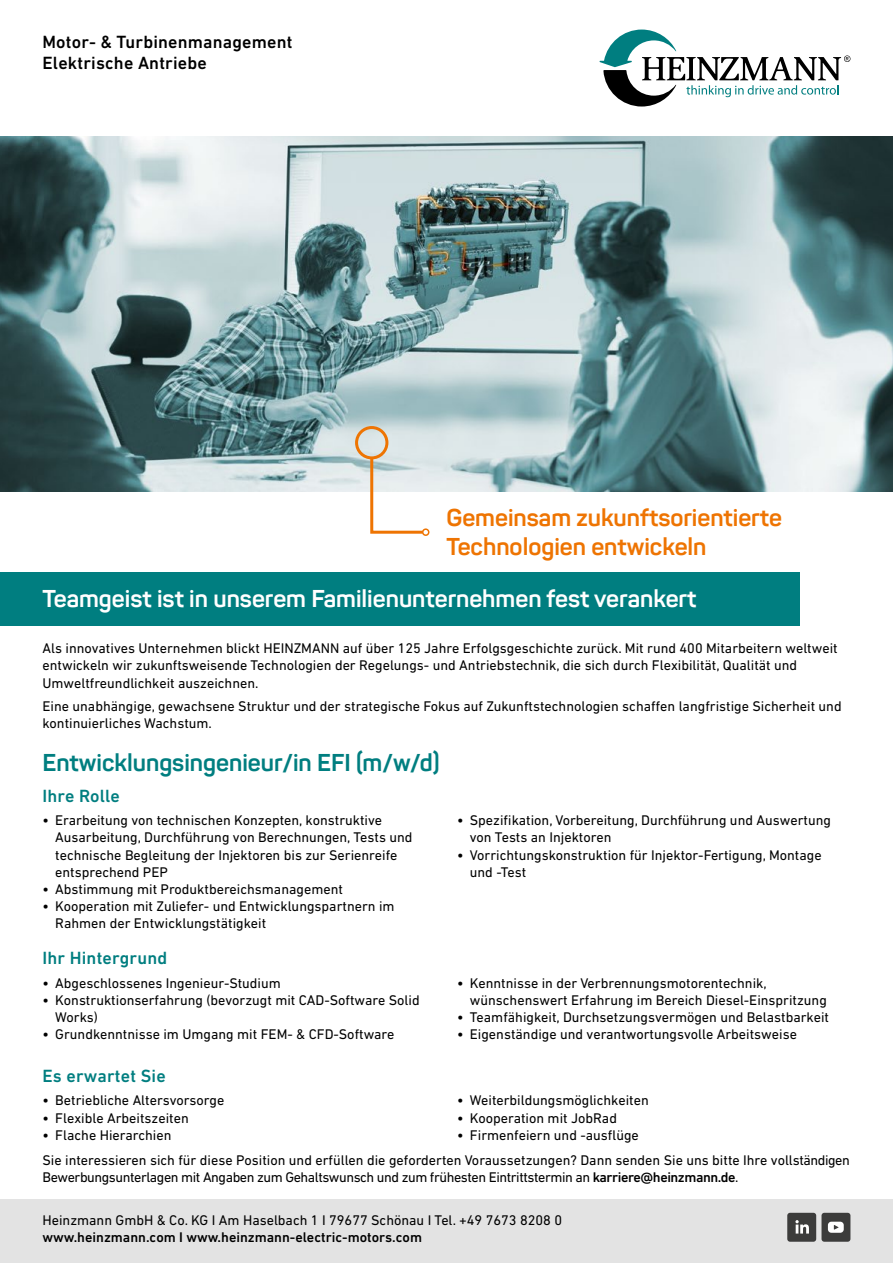
<style>
.page{position:relative;width:893px;height:1263px;background:#fff}
.page>*{position:absolute;margin:0;border:0;box-sizing:border-box;transform-origin:0 0}
.t1{font:700 24px "Sahar";color:#fff}
.t2{font:700 24px/28.8px "Sahar";color:#ee7402}
.Headline_Stellenanze{font:700 24px "Sahar";color:#007e80}
.t3{font:500 18px/21.6px "DIN Next LT Pro";letter-spacing:.01em;color:#000}
.Subheadline_Liste{font:500 18px "DIN Next LT Pro";letter-spacing:.01em;color:#007e80}
.Body_Copy{font:14.25px/17.1px "DIN Next LT Pro";color:#000}
.t4{font:500 14.25px "DIN Next LT Pro";color:#000}
.s1{font-weight:500}
</style>
<div class="page">
<svg style="left:600px;top:30px;width:250px;height:77px"></svg>
<div style="left:0;top:1199px;width:893px;height:64px;background:#e3e3e3"></div>
<img style="left:0;top:136px;width:893px;height:355px">
<div style="left:0;top:572px;width:799px;height:54px;background:#007e80"></div>
<div style="left:355px;top:426px;width:33px;height:33px;border:3px solid #ee7402;border-radius:50%"></div>
<svg style="left:369px;top:454px;width:57px;height:81px"></svg>
<div style="left:422px;top:528px;width:7px;height:8px;border:2px solid #ee7402;border-radius:50%"></div>
<div style="left:787px;top:1213px;width:29px;height:29px;background:#3c3c3b;border-radius:3px"></div>
<svg style="left:795px;top:1220px;width:14px;height:13px"></svg>
<div style="left:821px;top:1213px;width:29px;height:29px;background:#3c3c3b;border-radius:3px"></div>
<svg style="left:828px;top:1222px;width:16px;height:11px"></svg>
<p class="t3" style="left:43px;top:30px;width:252px">Motor- &amp; Turbinenmanagement<br>Elektrische Antriebe</p>
<h1 class="t2" style="left:446px;top:503px;width:337px">Gemeinsam zukunftsorientierte<br>Technologien entwickeln</h1>
<h1 class="t1" style="left:43px;top:583px;width:655px">Teamgeist ist in unserem Familienunternehmen fest verankert</h1>
<p class="Body_Copy" style="left:43px;top:640px;width:797px">Als innovatives Unternehmen blickt HEINZMANN auf über 125 Jahre Erfolgsgeschichte zurück. Mit rund 400 Mitarbeitern weltweit entwickeln wir zukunftsweisende Technologien der Regelungs- und Antriebstechnik, die sich durch Flexibilität, Qualität und<br>Umweltfreundlichkeit auszeichnen.</p>
<p class="Body_Copy" style="left:43px;top:697px;width:801px">Eine unabhängige, gewachsene Struktur und der strategische Fokus auf Zukunftstechnologien schaffen langfristige Sicherheit und kontinuierliches Wachstum.</p>
<p class="Headline_Stellenanze" style="left:43px;top:748px;width:399px">Entwicklungsingenieur/in EFI (m/w/d)</p>
<p class="Subheadline_Liste" style="left:43px;top:785px;width:79px">Ihre Rolle</p>
<p class="Body_Copy" style="left:55px;top:812px;width:359px;text-indent:-13px"><span class="s1">•</span> Erarbeitung von technischen Konzepten, konstruktive Ausarbeitung, Durchführung von Berechnungen, Tests und technische Begleitung der Injektoren bis zur Serienreife entsprechend PEP</p>
<p class="Body_Copy" style="left:43px;top:880px;width:302px"><span class="s1">•</span> Abstimmung mit Produktbereichsmanagement</p>
<p class="Body_Copy" style="left:55px;top:897px;width:341px;text-indent:-13px"><span class="s1">•</span> Kooperation mit Zuliefer- und Entwicklungspartnern im<br>Rahmen der Entwicklungstätigkeit</p>
<p class="Subheadline_Liste" style="left:43px;top:948px;width:126px">Ihr Hintergrund</p>
<p class="Body_Copy" style="left:43px;top:974px;width:240px"><span class="s1">•</span> Abgeschlossenes Ingenieur-Studium</p>
<p class="Body_Copy" style="left:55px;top:991px;width:366px;text-indent:-13px"><span class="s1">•</span> Konstruktionserfahrung (bevorzugt mit CAD-Software Solid<br>Works)</p>
<p class="Body_Copy" style="left:43px;top:1025px;width:353px"><span class="s1">•</span> Grundkenntnisse im Umgang mit FEM- &amp; CFD-Software</p>
<p class="Subheadline_Liste" style="left:43px;top:1065px;width:125px">Es erwartet Sie</p>
<p class="Body_Copy" style="left:43px;top:1092px;width:183px"><span class="s1">•</span> Betriebliche Altersvorsorge</p>
<p class="Body_Copy" style="left:43px;top:1109px;width:148px"><span class="s1">•</span> Flexible Arbeitszeiten</p>
<p class="Body_Copy" style="left:43px;top:1126px;width:130px"><span class="s1">•</span> Flache Hierarchien</p>
<p class="Body_Copy" style="left:470px;top:812px;width:363px;text-indent:-13px"><span class="s1">•</span> Spezifikation, Vorbereitung, Durchführung und Auswertung von Tests an Injektoren</p>
<p class="Body_Copy" style="left:470px;top:846px;width:353px;text-indent:-13px"><span class="s1">•</span> Vorrichtungskonstruktion für Injektor-Fertigung, Montage und -Test</p>
<p class="Body_Copy" style="left:470px;top:974px;width:359px;text-indent:-13px"><span class="s1">•</span> Kenntnisse in der Verbrennungsmotorentechnik, wünschenswert Erfahrung im Bereich Diesel-Einspritzung</p>
<p class="Body_Copy" style="left:457px;top:1008px;width:373px"><span class="s1">•</span> Teamfähigkeit, Durchsetzungsvermögen und Belastbarkeit</p>
<p class="Body_Copy" style="left:457px;top:1025px;width:341px"><span class="s1">•</span> Eigenständige und verantwortungsvolle Arbeitsweise</p>
<p class="Body_Copy" style="left:457px;top:1092px;width:193px"><span class="s1">•</span> Weiterbildungsmöglichkeiten</p>
<p class="Body_Copy" style="left:457px;top:1109px;width:161px"><span class="s1">•</span> Kooperation mit JobRad</p>
<p class="Body_Copy" style="left:457px;top:1126px;width:183px"><span class="s1">•</span> Firmenfeiern und -ausflüge</p>
<p class="Body_Copy" style="left:43px;top:1151px;width:809px">Sie interessieren sich für diese Position und erfüllen die geforderten Voraussetzungen? Dann senden Sie uns bitte Ihre vollständigen<br>Bewerbungsunterlagen mit Angaben zum Gehaltswunsch und zum frühesten Eintrittstermin an <span class="s1">karriere@heinzmann.de</span>.</p>
<p class="Body_Copy" style="left:43px;top:1211px;width:521px">Heinzmann GmbH &amp; Co. KG I Am Haselbach 1 I 79677 Schönau I Tel. +49 7673 8208 0</p>
<p class="t4" style="left:43px;top:1228px;width:381px">www.heinzmann.com I www.heinzmann-electric-motors.com</p>
</div>
